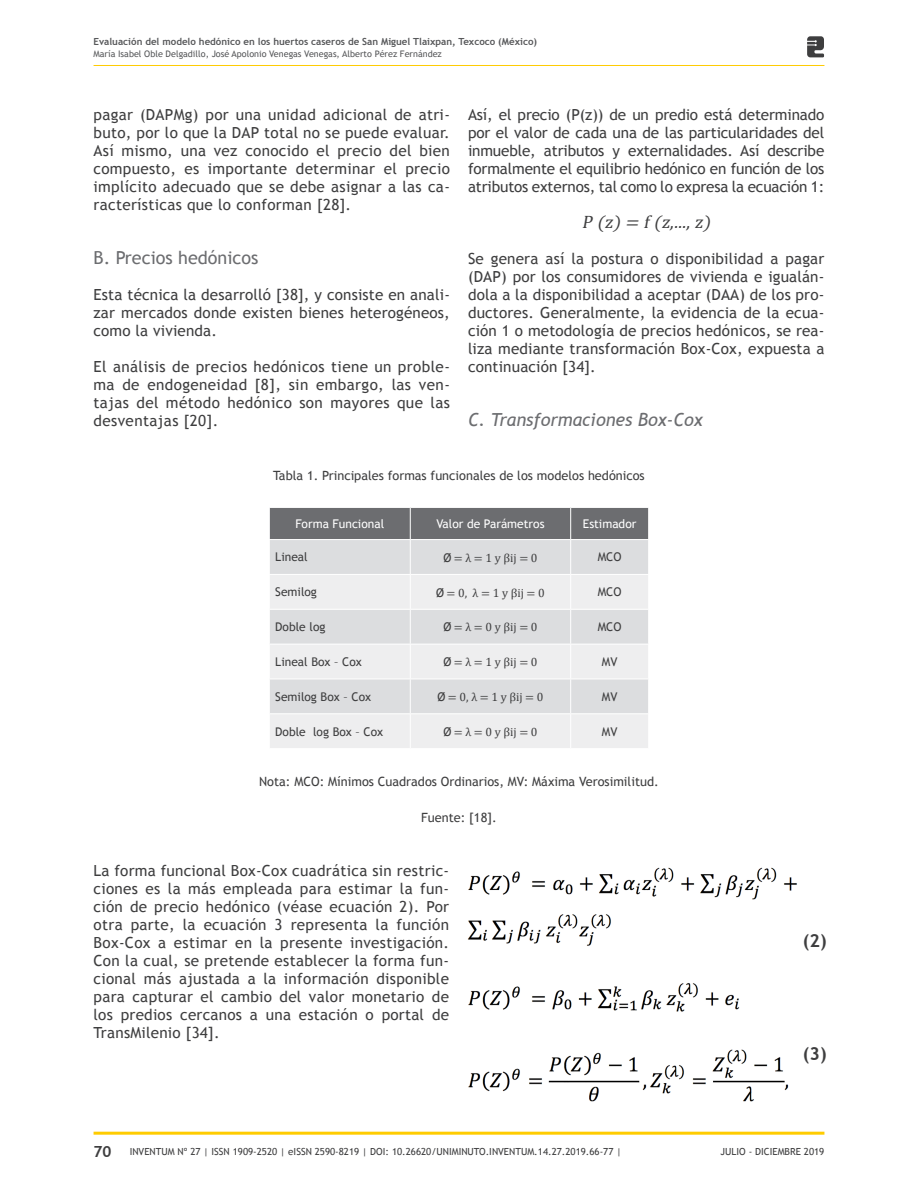
<style>
.page{position:relative;width:918px;height:1188px;background:#fff}
.page>*{position:absolute;margin:0;border:0;box-sizing:border-box;transform-origin:0 0}
.T3{font:italic 18px "Trebuchet MS";color:#6c6d70}
.T3-2{font:18px "Trebuchet MS";color:#6c6d70}
.Parrafo1{font:italic 18px "Cambria Math";color:#3e3e3f}
.Parrafo1-2{font:700 18px "Trebuchet MS";color:#3e3e3f}
.Parrafo1-3{font:15.3px/18px "Trebuchet MS";letter-spacing:.01em;color:#3e3e3f;text-align:justify}
.Fuente{font:12.75px "Trebuchet MS";color:#3e3e3f}
.Tit_tabla-fig{font:12.75px "Trebuchet MS";color:#3e3e3f}
.Tex_Tabla{font:12px "Trebuchet MS";color:#3e3e3f}
.Tex_Tabla-2{font:12px "Cambria Math";color:#3e3e3f}
.Tex_Tabla-3{font:12px "Trebuchet MS";color:#fff}
.t1{font:9.75px "Trebuchet MS";color:#3e3e3f}
.t2{font:700 9.75px "Trebuchet MS";color:#57585a}
.t3{font:9px "Trebuchet MS";color:#57585a}
.s1{font-family:"Trebuchet MS"}
.s2{font-weight:700;font-size:15.3px}
</style>
<div class="page">
<hr style="left:94px;top:1132px;width:730px;height:3px;background:#fc0">
<hr style="left:94px;top:65px;width:730px;height:1px;background:#fc0">
<svg style="left:807px;top:36px;width:17px;height:22px"></svg>
<div style="left:270px;top:508px;width:378px;height:31px;background:#6c6d70"></div>
<div style="left:270px;top:540px;width:378px;height:34px;background:#dcdddf"></div>
<svg style="left:270px;top:575px;width:378px;height:173px;background:#e7e7e8"></svg>
<hr style="left:410px;top:508px;width:1px;height:31px;background:#fff">
<hr style="left:570px;top:508px;width:1px;height:31px;background:#fff">
<hr style="left:269px;top:609px;width:141px;height:1px;background:#fff">
<hr style="left:410px;top:609px;width:161px;height:1px;background:#fff">
<hr style="left:571px;top:609px;width:78px;height:1px;background:#fff">
<hr style="left:269px;top:644px;width:141px;height:1px;background:#fff">
<hr style="left:410px;top:644px;width:161px;height:1px;background:#fff">
<hr style="left:571px;top:644px;width:78px;height:1px;background:#fff">
<hr style="left:269px;top:679px;width:141px;height:1px;background:#fff">
<hr style="left:410px;top:679px;width:161px;height:1px;background:#fff">
<hr style="left:571px;top:679px;width:78px;height:1px;background:#fff">
<hr style="left:269px;top:713px;width:141px;height:1px;background:#fff">
<hr style="left:410px;top:713px;width:161px;height:1px;background:#fff">
<hr style="left:571px;top:713px;width:78px;height:1px;background:#fff">
<hr style="left:410px;top:540px;width:1px;height:34px;background:#fff">
<hr style="left:570px;top:540px;width:1px;height:34px;background:#fff">
<hr style="left:410px;top:575px;width:1px;height:34px;background:#fff">
<hr style="left:570px;top:575px;width:1px;height:34px;background:#fff">
<hr style="left:410px;top:610px;width:1px;height:34px;background:#fff">
<hr style="left:570px;top:610px;width:1px;height:34px;background:#fff">
<hr style="left:410px;top:644px;width:1px;height:35px;background:#fff">
<hr style="left:570px;top:644px;width:1px;height:35px;background:#fff">
<hr style="left:410px;top:679px;width:1px;height:34px;background:#fff">
<hr style="left:570px;top:679px;width:1px;height:34px;background:#fff">
<hr style="left:410px;top:714px;width:1px;height:34px;background:#fff">
<hr style="left:570px;top:714px;width:1px;height:34px;background:#fff">
<img style="left:467px;top:867px;width:330px;height:235px">
<p class="t2" style="left:94px;top:35px;width:445px">Evaluación del modelo hedónico en los huertos caseros de San Miguel Tlaixpan, Texcoco (México)</p>
<p class="t3" style="left:94px;top:49px;width:350px">María Isabel Oble Delgadillo, José Apolonio Venegas Venegas, Alberto Pérez Fernández</p>
<p class="Parrafo1-3" style="left:94px;top:106px;width:358px">pagar (DAPMg) por una unidad adicional de atri&shy;buto, por lo que la DAP total no se puede evaluar.<br>Así mismo, una vez conocido el precio del bien compuesto, es importante determinar el precio implícito adecuado que se debe asignar a las ca&shy;racterísticas que lo conforman [28].</p>
<p class="T3-2" style="left:94px;top:247px;width:166px">B. Precios hedónicos</p>
<p class="Parrafo1-3" style="left:94px;top:286px;width:358px">Esta técnica la desarrolló [38], y consiste en anali&shy;zar mercados donde existen bienes heterogéneos, como la vivienda.</p>
<p class="Parrafo1-3" style="left:94px;top:358px;width:358px">El análisis de precios hedónicos tiene un proble&shy;ma de endogeneidad [8], sin embargo, las ven&shy;tajas del método hedónico son mayores que las desventajas [20].</p>
<p class="Parrafo1-3" style="left:468px;top:106px;width:358px">Así, el precio (P(z)) de un predio está determinado por el valor de cada una de las particularidades del inmueble, atributos y externalidades. Así describe formalmente el equilibrio hedónico en función de los atributos externos, tal como lo expresa la ecuación 1:</p>
<p class="Parrafo1" style="left:582px;top:211px;width:148px">P(z)=f(z,...,z)</p>
<p class="Parrafo1-3" style="left:468px;top:250px;width:358px">Se genera así la postura o disponibilidad a pagar (DAP) por los consumidores de vivienda e igualán&shy;dola a la disponibilidad a aceptar (DAA) de los pro&shy;ductores. Generalmente, la evidencia de la ecua&shy;ción 1 o metodología de precios hedónicos, se rea&shy;liza mediante transformación Box-Cox, expuesta a continuación [34].</p>
<p class="T3" style="left:468px;top:409px;width:236px">C. Transformaciones Box-Cox</p>
<p class="Tit_tabla-fig" style="left:273px;top:468px;width:373px">Tabla 1. Principales formas funcionales de los modelos hedónicos</p>
<p class="Tex_Tabla-3" style="left:295px;top:517px;width:90px">Forma Funcional</p>
<p class="Tex_Tabla-3" style="left:436px;top:517px;width:110px">Valor de Parámetros</p>
<p class="Tex_Tabla-3" style="left:583px;top:517px;width:55px">Estimador</p>
<p class="Tex_Tabla" style="left:275px;top:550px;width:34px">Lineal</p>
<p class="Tex_Tabla-2" style="left:443px;top:551px;width:96px"><span class="s1">Ø</span> = λ = 1 y βij = 0</p>
<p class="Tex_Tabla" style="left:598px;top:550px;width:25px">MCO</p>
<p class="Tex_Tabla" style="left:275px;top:585px;width:43px">Semilog</p>
<p class="Tex_Tabla-2" style="left:436px;top:585px;width:110px"><span class="s1">Ø</span> = 0, λ = 1 y βij = 0</p>
<p class="Tex_Tabla" style="left:598px;top:585px;width:25px">MCO</p>
<p class="Tex_Tabla" style="left:275px;top:620px;width:52px">Doble log</p>
<p class="Tex_Tabla-2" style="left:443px;top:620px;width:96px"><span class="s1">Ø</span> = λ = 0 y βij = 0</p>
<p class="Tex_Tabla" style="left:598px;top:620px;width:25px">MCO</p>
<p class="Tex_Tabla" style="left:275px;top:655px;width:88px">Lineal Box – Cox</p>
<p class="Tex_Tabla-2" style="left:443px;top:655px;width:96px"><span class="s1">Ø</span> = λ = 1 y βij = 0</p>
<p class="Tex_Tabla" style="left:602px;top:655px;width:17px">MV</p>
<p class="Tex_Tabla" style="left:275px;top:689px;width:97px">Semilog Box – Cox</p>
<p class="Tex_Tabla-2" style="left:437px;top:690px;width:108px"><span class="s1">Ø</span> = 0, λ = 1 y βij = 0</p>
<p class="Tex_Tabla" style="left:602px;top:689px;width:17px">MV</p>
<p class="Tex_Tabla" style="left:275px;top:724px;width:109px">Doble log Box – Cox</p>
<p class="Tex_Tabla-2" style="left:443px;top:725px;width:96px"><span class="s1">Ø</span> = λ = 0 y βij = 0</p>
<p class="Tex_Tabla" style="left:602px;top:724px;width:17px">MV</p>
<p class="Fuente" style="left:259px;top:774px;width:401px">Nota: MCO: Mínimos Cuadrados Ordinarios, MV: Máxima Verosimilitud.</p>
<p class="Fuente" style="left:421px;top:810px;width:77px">Fuente: [18].</p>
<p class="Parrafo1-3" style="left:94px;top:862px;width:357px">La forma funcional Box-Cox cuadrática sin restric&shy;ciones es la más empleada para estimar la fun&shy;ción de precio hedónico (véase ecuación 2). Por otra parte, la ecuación 3 representa la función Box-Cox a estimar en la presente investigación.<br>Con la cual, se pretende establecer la forma fun&shy;cional más ajustada a la información disponible para capturar el cambio del valor monetario de los predios cercanos a una estación o portal de TransMilenio [34].</p>
<p class="Parrafo1-2" style="left:803px;top:929px;width:26px">(2)</p>
<p class="Parrafo1-2" style="left:803px;top:1042px;width:26px">(3)</p>
<p class="t1" style="left:94px;top:1146px;width:530px"><span class="s2">70</span> INVENTUM Nº 27 | ISSN 1909-2520 | eISSN 2590-8219 | DOI: 10.26620/UNIMINUTO.INVENTUM.14.27.2019.66-77 |</p>
<p class="t1" style="left:721px;top:1146px;width:105px">JULIO - DICIEMBRE 2019</p>
</div>
